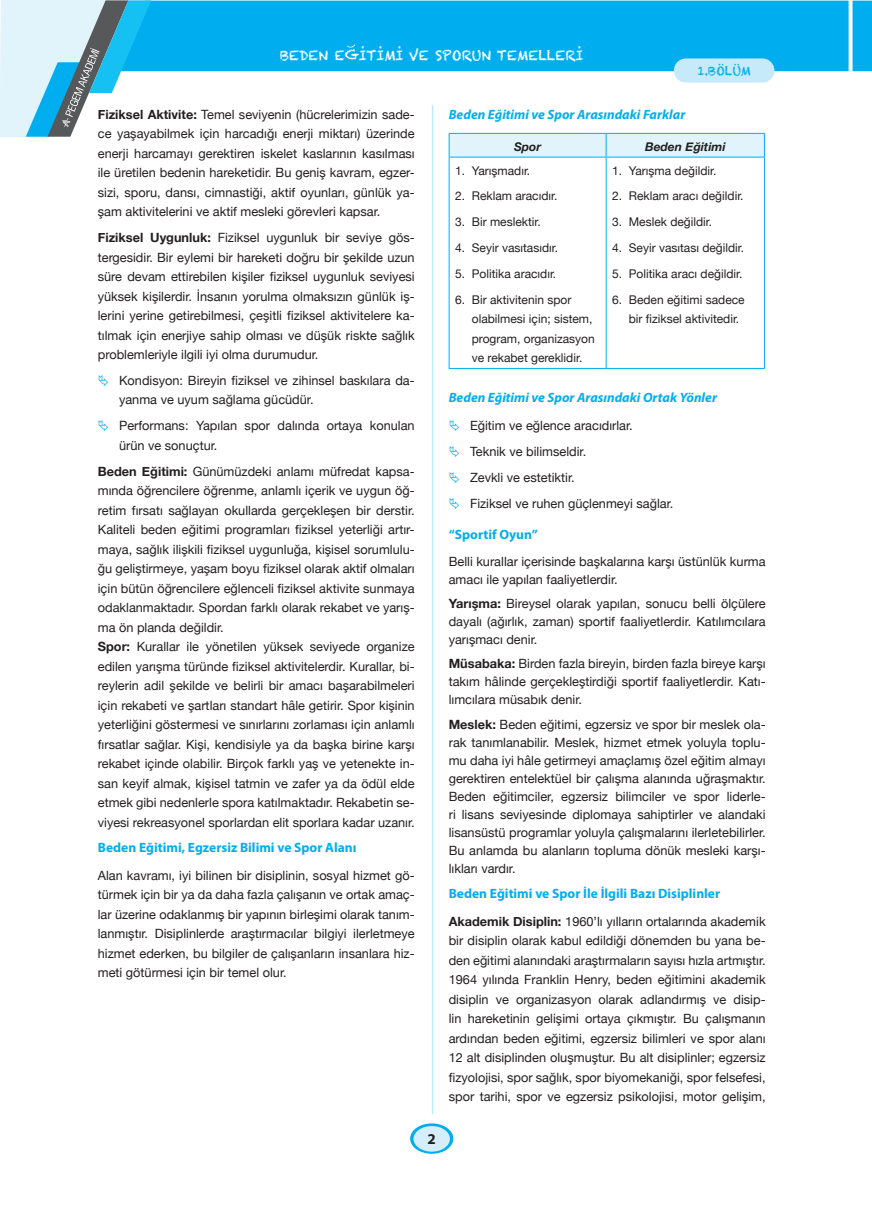
<style>
.page{position:relative;width:872px;height:1212px;background:#fff}
.page>*{position:absolute;margin:0;border:0;box-sizing:border-box;transform-origin:0 0}
.t1{font:700 15px "Myriad Pro";color:#231f20}
.t2{font:700 13.5px "Myriad Pro";color:#00aeef}
.t3{font:italic 700 13.5px "Myriad Pro";color:#00aeef}
.t4{font:13.5px "Chalkduster";color:#fff}
.t5{font:12.75px/19.5px "Helvetica Neue";color:#231f20;text-align:justify}
.t6{font:12px/19.5px "Helvetica Neue";color:#231f20}
.t7{font:italic 700 12px "Helvetica Neue";color:#231f20}
.t8{font:12px "Chalkduster";color:#00aeef}
.s1{font-weight:700}
</style>
<div class="page">
<svg style="left:410px;top:1123px;width:43px;height:31px"></svg>
<div style="left:413px;top:1126px;width:37px;height:25px;background:#d4effb;border-radius:50%"></div>
<svg style="left:852px;top:1px;width:20px;height:70px"></svg>
<div style="left:151px;top:1px;width:697px;height:70px;background:#00aeef"></div>
<svg style="left:0;top:0;width:151px;height:137px"></svg>
<svg style="left:345px;top:45px;width:14px;height:15px"></svg>
<div style="left:674px;top:58px;width:100px;height:25px;background:#c6eafa;border-radius:12px"></div>
<hr style="left:432px;top:105px;width:1px;height:1009px;background:#00aeef">
<svg style="left:449px;top:133px;width:316px;height:24px"></svg>
<hr style="left:449px;top:157px;width:157px;height:1px;background:#00aeef">
<hr style="left:449px;top:157px;width:1px;height:211px;background:#00aeef">
<hr style="left:606px;top:157px;width:158px;height:1px;background:#00aeef">
<hr style="left:606px;top:157px;width:1px;height:211px;background:#00aeef">
<hr style="left:764px;top:157px;width:1px;height:211px;background:#00aeef">
<hr style="left:449px;top:368px;width:157px;height:1px;background:#00aeef">
<hr style="left:606px;top:368px;width:158px;height:1px;background:#00aeef">
<p class="t4" style="left:280px;top:47px;width:305px">BEDEN E İTİMİ VE SPORUN TEMELLERİ</p>
<p class="t8" style="left:697px;top:64px;width:55px">1.BÖLÜM</p>
<p class="t5" style="left:98px;top:105px;width:318px"><span class="s1">Fiziksel Aktivite:</span> Temel seviyenin (hücrelerimizin sade&shy;ce yaşayabilmek için harcadığı enerji miktarı) üzerinde enerji harcamayı gerektiren iskelet kaslarının kasılması ile üretilen bedenin hareketidir. Bu geniş kavram, egzer&shy;sizi, sporu, dansı, cimnastiği, aktif oyunları, günlük ya&shy;şam aktivitelerini ve aktif mesleki görevleri kapsar.</p>
<p class="t5" style="left:98px;top:229px;width:318px"><span class="s1">Fiziksel Uygunluk:</span> Fiziksel uygunluk bir seviye gös&shy;tergesidir. Bir eylemi bir hareketi doğru bir şekilde uzun süre devam ettirebilen kişiler fiziksel uygunluk seviyesi yüksek kişilerdir. İnsanın yorulma olmaksızın günlük iş&shy;lerini yerine getirebilmesi, çeşitli fiziksel aktivitelere ka&shy;tılmak için enerjiye sahip olması ve düşük riskte sağlık problemleriyle ilgili iyi olma durumudur.</p>
<p class="t5" style="left:119px;top:371px;width:297px">Kondisyon: Bireyin fiziksel ve zihinsel baskılara da&shy;yanma ve uyum sağlama gücüdür.</p>
<p class="t5" style="left:119px;top:417px;width:297px">Performans: Yapılan spor dalında ortaya konulan ürün ve sonuçtur.</p>
<p class="t5" style="left:98px;top:462px;width:318px;text-align:left"><span class="s1">Beden Eğitimi:</span> Günümüzdeki anlamı müfredat kapsa&shy;mında öğrencilere öğrenme, anlamlı içerik ve uygun öğ&shy;retim fırsatı sağlayan okullarda gerçekleşen bir derstir.<br>Kaliteli beden eğitimi programları fiziksel yeterliği artır&shy;maya, sağlık ilişkili fiziksel uygunluğa, kişisel sorumlulu&shy;ğu geliştirmeye, yaşam boyu fiziksel olarak aktif olmaları için bütün öğrencilere eğlenceli fiziksel aktivite sunmaya odaklanmaktadır. Spordan farklı olarak rekabet ve yarış&shy;ma ön planda değildir.<br><span class="s1">Spor:</span> Kurallar ile yönetilen yüksek seviyede organize edilen yarışma türünde fiziksel aktivitelerdir. Kurallar, bi&shy;reylerin adil şekilde ve belirli bir amacı başarabilmeleri için rekabeti ve şartları standart hâle getirir. Spor kişinin yeterliğini göstermesi ve sınırlarını zorlaması için anlamlı fırsatlar sağlar. Kişi, kendisiyle ya da başka birine karşı rekabet içinde olabilir. Birçok farklı yaş ve yetenekte in&shy;san keyif almak, kişisel tatmin ve zafer ya da ödül elde etmek gibi nedenlerle spora katılmaktadır. Rekabetin se&shy;viyesi rekreasyonel sporlardan elit sporlara kadar uzanır.</p>
<p class="t2" style="left:98px;top:838px;width:260px">Beden Eğitimi, Egzersiz Bilimi ve Spor Alanı</p>
<p class="t5" style="left:98px;top:866px;width:318px">Alan kavramı, iyi bilinen bir disiplinin, sosyal hizmet gö&shy;türmek için bir ya da daha fazla çalışanın ve ortak amaç&shy;lar üzerine odaklanmış bir yapının birleşimi olarak tanım&shy;lanmıştır. Disiplinlerde araştırmacılar bilgiyi ilerletmeye hizmet ederken, bu bilgiler de çalışanların insanlara hiz&shy;meti götürmesi için bir temel olur.</p>
<p class="t1" style="left:427px;top:1129px;width:10px">2</p>
<p class="t3" style="left:449px;top:105px;width:238px">Beden Eğitimi ve Spor Arasındaki Farklar</p>
<p class="t7" style="left:514px;top:137px;width:28px">Spor</p>
<p class="t7" style="left:645px;top:137px;width:82px">Beden Eğitimi</p>
<p class="t6" style="left:455px;top:161px;width:77px">1. Yarışmadır.</p>
<p class="t6" style="left:455px;top:187px;width:104px">2. Reklam aracıdır.</p>
<p class="t6" style="left:455px;top:213px;width:87px">3. Bir meslektir.</p>
<p class="t6" style="left:455px;top:239px;width:104px">4. Seyir vasıtasıdır.</p>
<p class="t6" style="left:455px;top:265px;width:103px">5. Politika aracıdır.</p>
<p class="t6" style="left:472px;top:291px;width:124px;text-indent:-17px">6. Bir aktivitenin spor olabilmesi için; sistem, program, organizasyon ve rekabet gereklidir.</p>
<p class="t6" style="left:612px;top:161px;width:106px">1. Yarışma değildir.</p>
<p class="t6" style="left:612px;top:187px;width:133px">2. Reklam aracı değildir.</p>
<p class="t6" style="left:612px;top:213px;width:102px">3. Meslek değildir.</p>
<p class="t6" style="left:612px;top:239px;width:134px">4. Seyir vasıtası değildir.</p>
<p class="t6" style="left:612px;top:265px;width:132px">5. Politika aracı değildir.</p>
<p class="t6" style="left:629px;top:291px;width:117px;text-indent:-17px">6. Beden eğitimi sadece bir fiziksel aktivitedir.</p>
<p class="t3" style="left:449px;top:389px;width:270px">Beden Eğitimi ve Spor Arasındaki Ortak Yönler</p>
<p class="t5" style="left:470px;top:414px;width:205px;line-height:26px;text-align:left">Eğitim ve eğlence aracıdırlar.<br>Teknik ve bilimseldir.<br>Zevkli ve estetiktir.<br>Fiziksel ve ruhen güçlenmeyi sağlar.</p>
<p class="t2" style="left:449px;top:526px;width:91px">“Sportif Oyun”</p>
<p class="t5" style="left:449px;top:553px;width:318px;line-height:18px">Belli kurallar içerisinde başkalarına karşı üstünlük kurma amacı ile yapılan faaliyetlerdir.</p>
<p class="t5" style="left:449px;top:595px;width:318px;line-height:18px"><span class="s1">Yarışma:</span> Bireysel olarak yapılan, sonucu belli ölçülere dayalı (ağırlık, zaman) sportif faaliyetlerdir. Katılımcılara yarışmacı denir.</p>
<p class="t5" style="left:449px;top:656px;width:318px;line-height:18px"><span class="s1">Müsabaka:</span> Birden fazla bireyin, birden fazla bireye karşı takım hâlinde gerçekleştirdiği sportif faaliyetlerdir. Katı&shy;lımcılara müsabık denir.</p>
<p class="t5" style="left:449px;top:716px;width:318px;line-height:18px"><span class="s1">Meslek:</span> Beden eğitimi, egzersiz ve spor bir meslek ola&shy;rak tanımlanabilir. Meslek, hizmet etmek yoluyla toplu&shy;mu daha iyi hâle getirmeyi amaçlamış özel eğitim almayı gerektiren entelektüel bir çalışma alanında uğraşmaktır.<br>Beden eğitimciler, egzersiz bilimciler ve spor liderle&shy;ri lisans seviyesinde diplomaya sahiptirler ve alandaki lisansüstü programlar yoluyla çalışmalarını ilerletebilirler.<br>Bu anlamda bu alanların topluma dönük mesleki karşı&shy;lıkları vardır.</p>
<p class="t2" style="left:449px;top:884px;width:273px">Beden Eğitimi ve Spor İle İlgili Bazı Disiplinler</p>
<p class="t5" style="left:449px;top:912px;width:318px"><span class="s1">Akademik Disiplin:</span> 1960’lı yılların ortalarında akademik bir disiplin olarak kabul edildiği dönemden bu yana be&shy;den eğitimi alanındaki araştırmaların sayısı hızla artmıştır.<br>1964 yılında Franklin Henry, beden eğitimini akademik disiplin ve organizasyon olarak adlandırmış ve disip&shy;lin hareketinin gelişimi ortaya çıkmıştır. Bu çalışmanın ardından beden eğitimi, egzersiz bilimleri ve spor alanı 12 alt disiplinden oluşmuştur. Bu alt disiplinler; egzersiz fizyolojisi, spor sağlık, spor biyomekaniği, spor felsefesi, spor tarihi, spor ve egzersiz psikolojisi, motor gelişim,</p>
</div>
